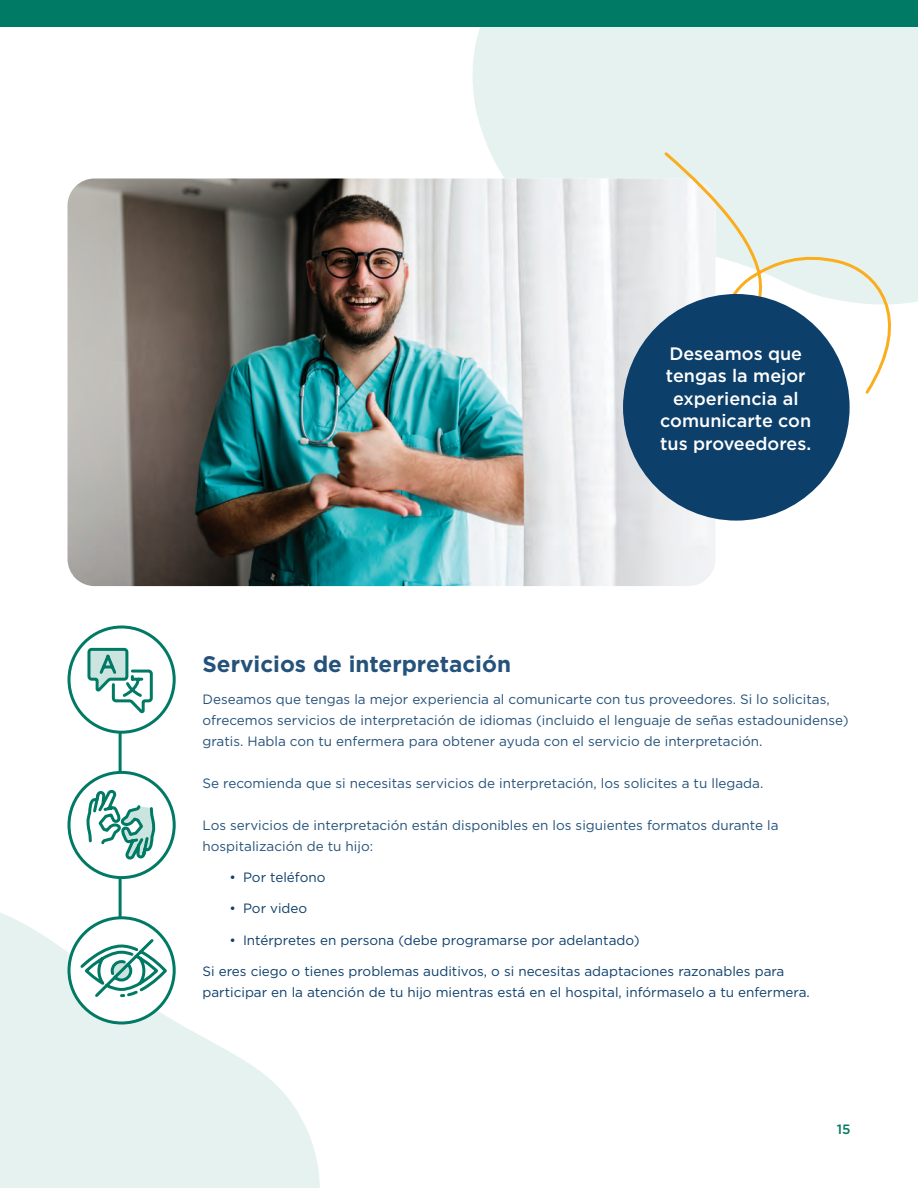
<style>
.page{position:relative;width:918px;height:1188px;background:#fff}
.page>*{position:absolute;margin:0;border:0;box-sizing:border-box;transform-origin:0 0}
.t1{font:700 22.5px "Gotham";color:#25527a}
.t2{font:500 18px/22.5px "Gotham";color:#fff;text-align:center}
.t3{font:13.5px/21px "Gotham";color:#25527a}
.t4{font:13.5px/21px "Gotham";color:#0d3f6b}
.t5{font:500 13.5px "Gotham";color:#007a64}
</style>
<div class="page">
<svg style="left:0;top:912px;width:320px;height:276px;fill:#e6f2ef"></svg>
<svg style="left:69px;top:627px;width:105px;height:105px"></svg>
<div style="left:68px;top:625px;width:108px;height:109px;border:3px solid #007a64;border-radius:50%"></div>
<svg style="left:69px;top:772px;width:105px;height:106px"></svg>
<div style="left:69px;top:918px;width:105px;height:105px;background:#fff;border-radius:50%"></div>
<div style="left:68px;top:916px;width:108px;height:108px;border:3px solid #007a64;border-radius:50%"></div>
<svg style="left:78px;top:646px;width:92px;height:354px"></svg>
<div style="left:472px;top:27px;width:446px;height:275px;background:#e6f2ef"></div>
<div style="left:0;top:0;width:918px;height:27px;background:#007a64"></div>
<img style="left:68px;top:178px;width:647px;height:408px">
<svg style="left:662px;top:150px;width:253px;height:244px"></svg>
<div style="left:623px;top:294px;width:227px;height:227px;background:#0d3f6b;border-radius:50%"></div>
<p class="t2" style="left:660px;top:342px;width:153px">Deseamos que tengas la mejor experiencia al comunicarte con tus proveedores.</p>
<h2 class="t1" style="left:202px;top:649px;width:310px">Servicios de interpretación</h2>
<p class="t3" style="left:202px;top:688px;width:648px">Deseamos que tengas la mejor experiencia al comunicarte con tus proveedores. Si lo solicitas, ofrecemos servicios de interpretación de idiomas (incluido el lenguaje de señas estadounidense) gratis. Habla con tu enfermera para obtener ayuda con el servicio de interpretación.</p>
<p class="t3" style="left:202px;top:772px;width:562px">Se recomienda que si necesitas servicios de interpretación, los solicites a tu llegada.</p>
<p class="t3" style="left:202px;top:814px;width:578px">Los servicios de interpretación están disponibles en los siguientes formatos durante la hospitalización de tu hijo:</p>
<p class="t4" style="left:230px;top:866px;width:98px">• Por teléfono</p>
<p class="t4" style="left:230px;top:898px;width:79px">• Por video</p>
<p class="t4" style="left:230px;top:929px;width:412px">• Intérpretes en persona (debe programarse por adelantado)</p>
<p class="t4" style="left:202px;top:961px;width:609px">Si eres ciego o tienes problemas auditivos, o si necesitas adaptaciones razonables para participar en la atención de tu hijo mientras está en el hospital, infórmaselo a tu enfermera.</p>
<p class="t5" style="left:837px;top:1120px;width:15px">15</p>
</div>
